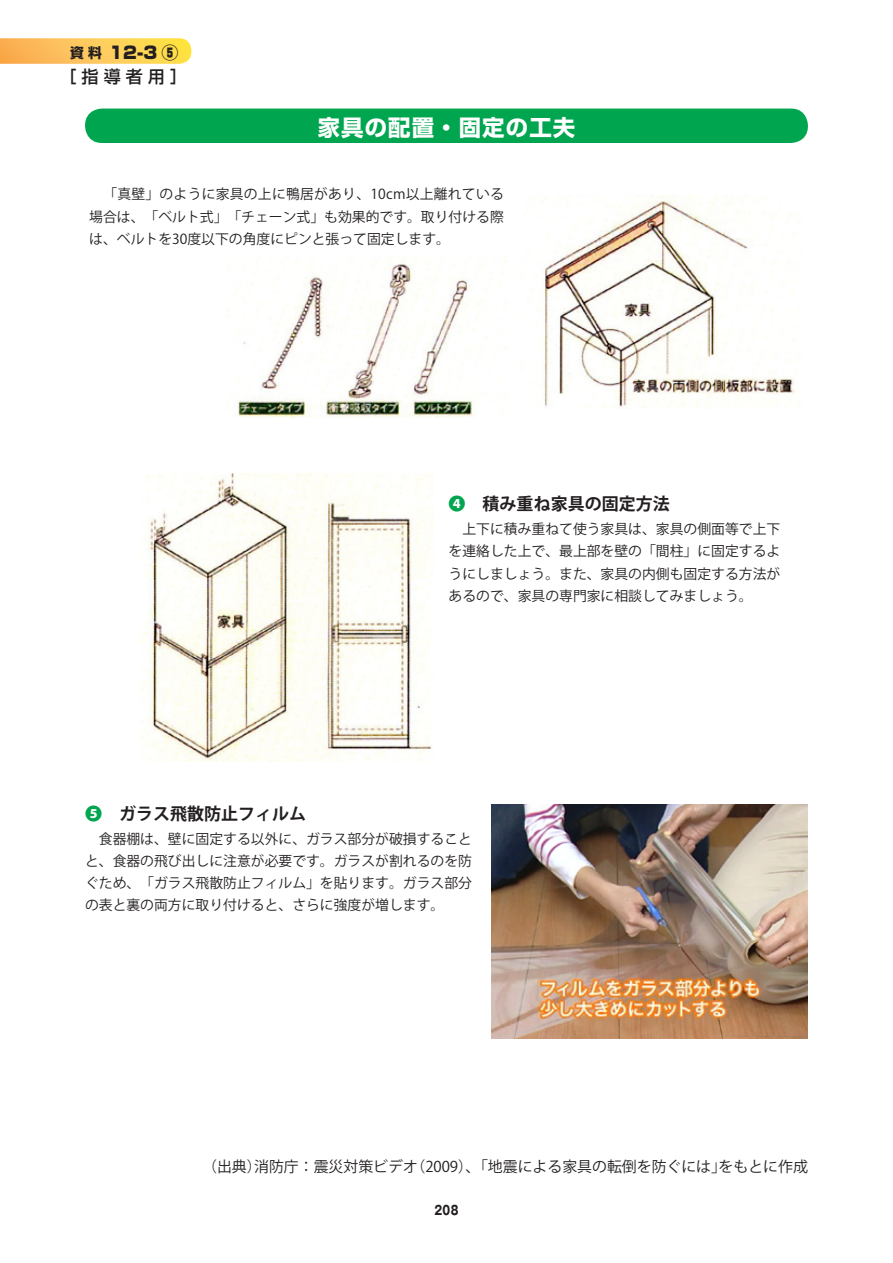
<style>
.page{position:relative;width:893px;height:1263px;background:#fff}
.page>*{position:absolute;margin:0;border:0;box-sizing:border-box;transform-origin:0 0}
.t1{font:700 22.35px "Shin Go Pr 5";letter-spacing:.05em;color:#fff}
.t2{font:700 16.95px "Koz Go Pro";color:#231f20}
.t3{font:900 16.95px "Shin Go Pr 5";color:#231f20}
.t4{font:500 16.95px "Shin Go Pr 5";color:#231f20}
.t5{font:14.85px "Koz Go Pro";color:#231f20}
.t6{font:13.8px/22.4px "Koz Go Pro";color:#231f20;text-align:justify}
.t7{font:700 12.75px "Gothic MB101 Pr 5";color:#231f20;scale:.8 1}
.s1{font-weight:700;font-size:13.8px}
.s2{color:#00a54f}
</style>
<div class="page">
<div style="left:85px;top:109px;width:723px;height:34px;background:#00a54f;border-radius:17px"></div>
<svg style="left:0;top:38px;width:191px;height:26px;background:#fdca5a"></svg>
<img style="left:238px;top:255px;width:269px;height:162px">
<img style="left:544px;top:196px;width:251px;height:212px">
<img style="left:140px;top:473px;width:293px;height:288px">
<img style="left:491px;top:805px;width:317px;height:234px">
<p class="t3" style="left:70px;top:39px;width:110px"><span class="s1">資料</span> 12-3 ⑤</p>
<p class="t4" style="left:60px;top:63px;width:129px">［指導者用］</p>
<h1 class="t1" style="left:318px;top:110px;width:259px">家具の配置・固定の工夫</h1>
<p class="t6" style="left:89px;top:183px;width:416px">　「真壁」のように家具の上に鴨居があり、10cm以上離れている場合は、「ベルト式」「チェーン式」も効果的です。取り付ける際は、ベルトを30度以下の角度にピンと張って固定します。</p>
<p class="t2" style="left:449px;top:493px;width:223px"><span class="s2">❹　</span>積み重ね家具の固定方法</p>
<p class="t6" style="left:449px;top:518px;width:333px">　上下に積み重ねて使う家具は、家具の側面等で上下を連絡した上で、最上部を壁の「間柱」に固定するようにしましょう。また、家具の内側も固定する方法があるので、家具の専門家に相談してみましょう。</p>
<p class="t2" style="left:85px;top:803px;width:223px"><span class="s2">❺　</span>ガラス飛散防止フィルム</p>
<p class="t6" style="left:85px;top:828px;width:388px">　食器棚は、壁に固定する以外に、ガラス部分が破損することと、食器の飛び出しに注意が必要です。ガラスが割れるのを防ぐため、「ガラス飛散防止フィルム」を貼ります。ガラス部分の表と裏の両方に取り付けると、さらに強度が増します。</p>
<p class="t5" style="left:202px;top:1157px;width:607px">（出典）消防庁：震災対策ビデオ（2009）、「地震による家具の転倒を防ぐには」をもとに作成</p>
<p class="t7" style="left:434px;top:1199px;width:32px">208</p>
</div>
